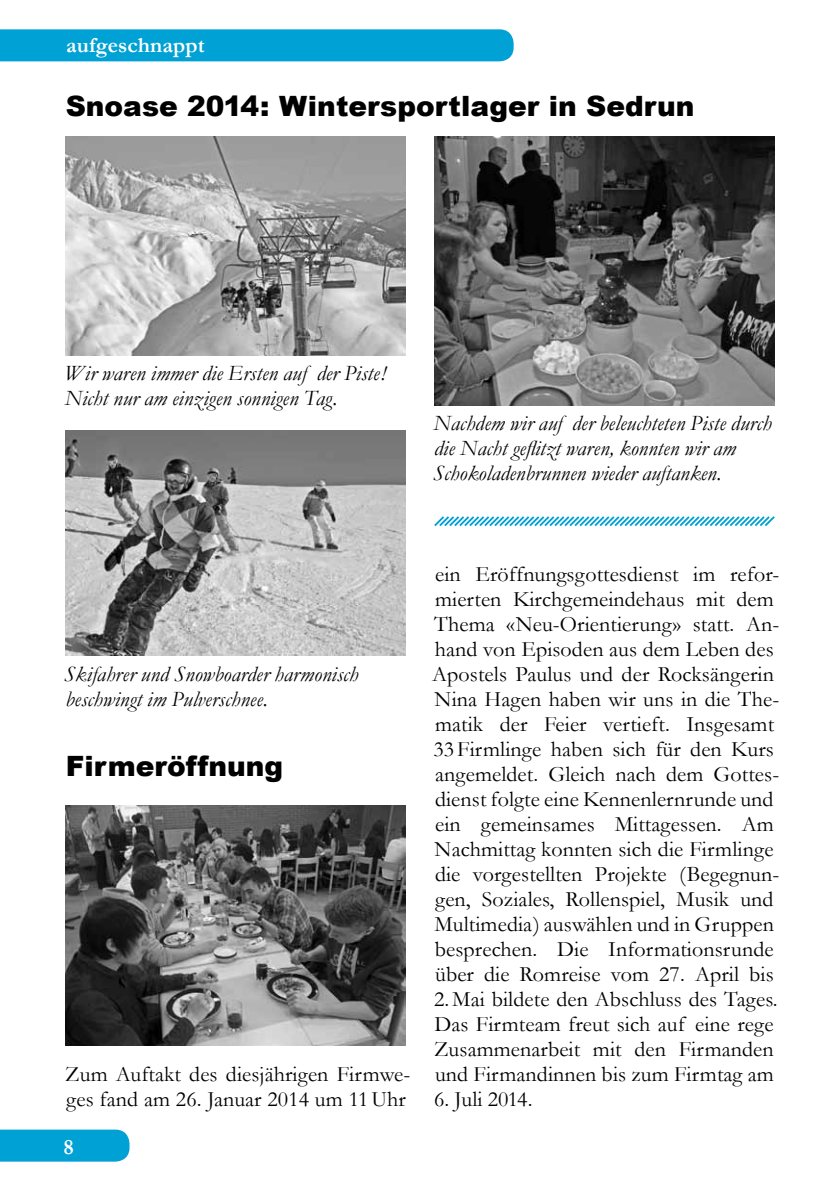
<style>
.page{position:relative;width:840px;height:1191px;background:#fff}
.page>*{position:absolute;margin:0;border:0;box-sizing:border-box;transform-origin:0 0}
.t1{font:900 28px "Arial";color:#000}
.t2{font:22px/25px "Garamond";letter-spacing:.005em;color:#000}
.t3{font:italic 22px/25px "Garamond";letter-spacing:.005em;color:#000}
.t4{font:700 22px "Garamond";letter-spacing:.005em;color:#fff}
</style>
<div class="page">
<div style="left:0;top:1129px;width:129px;height:32px;background:#00a1d4"></div>
<div style="left:0;top:29px;width:513px;height:32px;background:#00a1d4"></div>
<img style="left:65px;top:805px;width:340px;height:240px">
<img style="left:65px;top:430px;width:340px;height:225px">
<img style="left:434px;top:136px;width:340px;height:269px">
<img style="left:65px;top:136px;width:340px;height:219px">
<svg style="left:434px;top:516px;width:341px;height:11px"></svg>
<p class="t4" style="left:66px;top:30px;width:140px">aufgeschnappt</p>
<p class="t1" style="left:66px;top:86px;width:630px">Snoase 2014: Wintersportlager in Sedrun</p>
<p class="t3" style="left:64px;top:360px;width:322px">Wir waren immer die Ersten auf der Piste!<br>Nicht nur am einzigen sonnigen Tag.</p>
<p class="t3" style="left:433px;top:410px;width:340px">Nachdem wir auf der beleuchteten Piste durch die Nacht geflitzt waren, konnten wir am<br>Schokoladenbrunnen wieder auftanken.</p>
<p class="t3" style="left:64px;top:660px;width:295px">Skifahrer und Snowboarder harmonisch beschwingt im Pulverschnee.</p>
<p class="t1" style="left:66px;top:745px;width:219px">Firmeröffnung</p>
<p class="t2" style="left:65px;top:1060px;width:346px">Zum Auftakt des diesjährigen Firmwe&shy;ges fand am 26. Januar 2014 um 11Uhr</p>
<p class="t4" style="left:63px;top:1131px;width:12px">8</p>
<p class="t2" style="left:432px;top:560px;width:348px">ein Eröffnungsgottesdienst im refor&shy;mierten Kirchgemeindehaus mit dem Thema «Neu-Orientierung» statt. An&shy;hand von Episoden aus dem Leben des Apostels Paulus und der Rocksängerin Nina Hagen haben wir uns in die The&shy;matik der Feier vertieft. Insgesamt 33Firmlinge haben sich für den Kurs angemeldet. Gleich nach dem Gottes&shy;dienst folgte eine Kennenlernrunde und ein gemeinsames Mittagessen. Am Nachmittag konnten sich die Firmlinge die vorgestellten Projekte (Begegnun&shy;gen, Soziales, Rollenspiel, Musik und Multimedia) auswählen und in Gruppen besprechen. Die Informationsrunde über die Romreise vom 27. April bis 2.Mai bildete den Abschluss des Tages.<br>Das Firmteam freut sich auf eine rege Zusammenarbeit mit den Firmanden und Firmandinnen bis zum Firmtag am</p>
<p class="t2" style="left:434px;top:1085px;width:100px">6. Juli 2014.</p>
</div>
